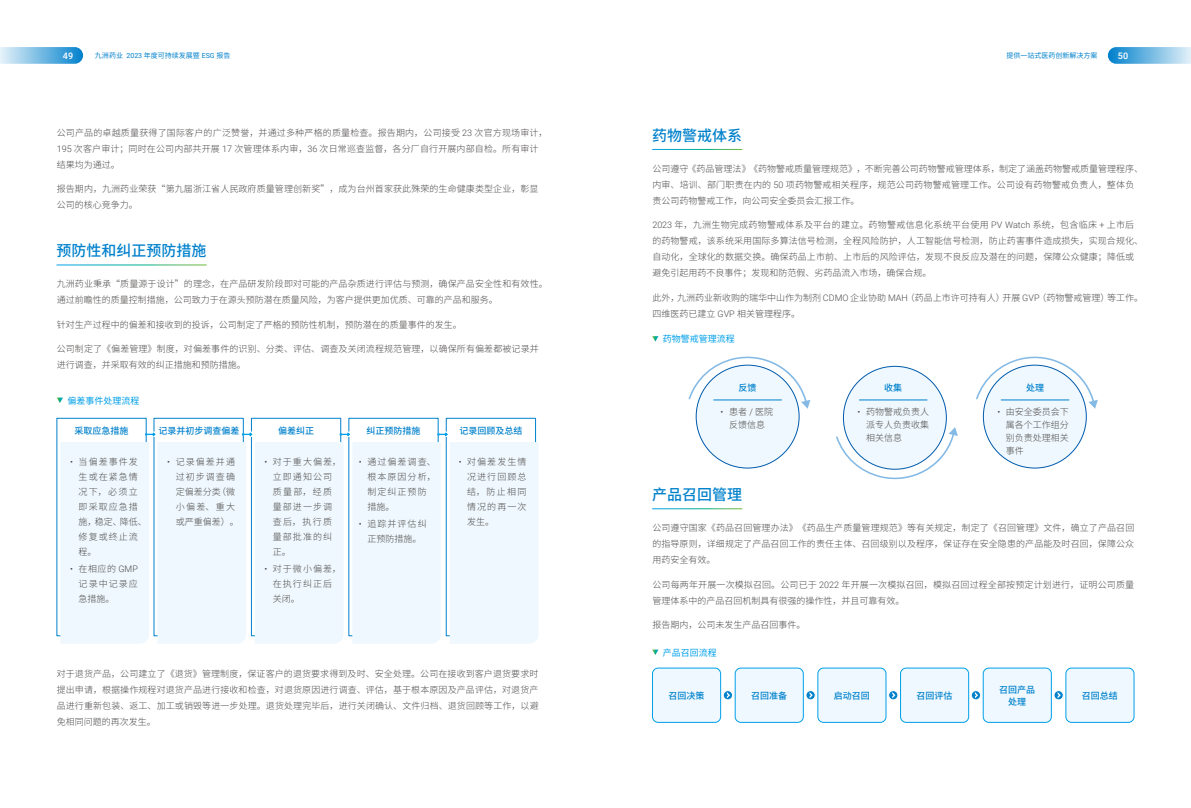
<style>
.page{position:relative;width:1191px;height:808px;background:#fff}
.page>*{position:absolute;margin:0;border:0;box-sizing:border-box;transform-origin:0 0}
.t1{font:500 15px "Source Han Sans SC";color:#0081cc}
.t2{font:300 9px/16px "Source Han Sans SC";letter-spacing:.01em;color:#4c4948}
.t3{font:300 9px/15px "Source Han Sans SC";letter-spacing:.115em;color:#4c4948}
.t4{font:500 9px/12px "Source Han Sans SC";color:#0081cc;text-align:center}
.t5{font:9px "Source Han Sans SC";color:#00a0e9}
.t6{font:300 9px "Roboto";color:#4c4948}
.t7{font:500 9px "Roboto";color:#fff}
.t8{font:7px "Source Han Sans SC";color:#0081cc}
.s1{font-family:"Roboto"}
.s2{font-family:"Source Han Sans SC"}
</style>
<div class="page">
<svg style="left:1107px;top:47px;width:84px;height:17px"></svg>
<svg style="left:0;top:47px;width:83px;height:17px"></svg>
<svg style="left:57px;top:398px;width:6px;height:5px"></svg>
<svg style="left:652px;top:336px;width:6px;height:6px"></svg>
<svg style="left:652px;top:650px;width:6px;height:5px"></svg>
<svg style="left:56px;top:418px;width:482px;height:226px"></svg>
<div style="left:696px;top:365px;width:103px;height:103px;background:#eff8fe;border-radius:50%"></div>
<svg style="left:688px;top:356px;width:122px;height:53px"></svg>
<div style="left:983px;top:365px;width:103px;height:103px;background:#eff8fe;border-radius:50%"></div>
<svg style="left:976px;top:356px;width:121px;height:53px"></svg>
<div style="left:843px;top:366px;width:103px;height:103px;background:#eff8fe;border-radius:50%"></div>
<svg style="left:836px;top:427px;width:122px;height:53px"></svg>
<hr style="left:713px;top:400px;width:68px;height:1px;background:#0081cc">
<hr style="left:859px;top:400px;width:68px;height:1px;background:#0081cc">
<hr style="left:1001px;top:400px;width:68px;height:1px;background:#0081cc">
<div style="left:652px;top:668px;width:68px;height:54px;background:#eff8fe;border-radius:6px"></div>
<div style="left:652px;top:668px;width:69px;height:55px;border:1px solid #00a0e9;border-radius:6px"></div>
<div style="left:735px;top:668px;width:68px;height:54px;background:#eff8fe;border-radius:6px"></div>
<div style="left:735px;top:668px;width:68px;height:55px;border:1px solid #00a0e9;border-radius:6px"></div>
<div style="left:818px;top:668px;width:68px;height:54px;background:#eff8fe;border-radius:6px"></div>
<div style="left:817px;top:668px;width:69px;height:55px;border:1px solid #00a0e9;border-radius:6px"></div>
<div style="left:900px;top:668px;width:68px;height:54px;background:#eff8fe;border-radius:6px"></div>
<div style="left:900px;top:668px;width:69px;height:55px;border:1px solid #00a0e9;border-radius:6px"></div>
<div style="left:983px;top:668px;width:68px;height:54px;background:#eff8fe;border-radius:6px"></div>
<div style="left:983px;top:668px;width:68px;height:55px;border:1px solid #00a0e9;border-radius:6px"></div>
<div style="left:1066px;top:668px;width:68px;height:54px;background:#eff8fe;border-radius:6px"></div>
<div style="left:1065px;top:668px;width:69px;height:55px;border:1px solid #00a0e9;border-radius:6px"></div>
<svg style="left:723px;top:690px;width:9px;height:10px"></svg>
<div style="left:723px;top:690px;width:10px;height:10px;border:1px solid #fff;border-radius:50%"></div>
<svg style="left:727px;top:692px;width:3px;height:6px"></svg>
<svg style="left:806px;top:690px;width:9px;height:10px"></svg>
<div style="left:805px;top:690px;width:10px;height:10px;border:1px solid #fff;border-radius:50%"></div>
<svg style="left:809px;top:692px;width:3px;height:6px"></svg>
<div style="left:888px;top:690px;width:10px;height:10px;background:#0081cc;border-radius:50%"></div>
<div style="left:888px;top:690px;width:10px;height:10px;border:1px solid #fff;border-radius:50%"></div>
<svg style="left:892px;top:692px;width:3px;height:6px"></svg>
<svg style="left:971px;top:690px;width:9px;height:10px"></svg>
<div style="left:971px;top:690px;width:10px;height:10px;border:1px solid #fff;border-radius:50%"></div>
<svg style="left:975px;top:692px;width:3px;height:6px"></svg>
<svg style="left:1054px;top:690px;width:9px;height:10px"></svg>
<div style="left:1053px;top:690px;width:10px;height:10px;border:1px solid #fff;border-radius:50%"></div>
<svg style="left:1057px;top:692px;width:3px;height:6px"></svg>
<p class="t7" style="left:63px;top:49px;width:12px">49</p>
<p class="t8" style="left:95px;top:52px;width:137px">九洲药业 <span class="s1">2023</span> 年度可持续发展暨 <span class="s1">ESG</span> 报告</p>
<p class="t8" style="left:1006px;top:52px;width:92px">提供一站式医药创新解决方案</p>
<p class="t7" style="left:1118px;top:49px;width:12px">50</p>
<p class="t2" style="left:57px;top:124px;width:492px">公司产品的卓越质量获得了国际客户的广泛赞誉，并通过多种严格的质量检查。报告期内，公司接受 <span class="s1">23</span> 次官方现场审计，<br><span class="s1">195</span> 次客户审计；同时在公司内部共开展 <span class="s1">17</span> 次管理体系内审，<span class="s1">36</span> 次日常巡查监督，各分厂自行开展内部自检。所有审计结果均为通过。</p>
<p class="t2" style="left:57px;top:181px;width:483px">报告期内，九洲药业荣获“第九届浙江省人民政府质量管理创新奖”，成为台州首家获此殊荣的生命健康类型企业，彰显公司的核心竞争力。</p>
<h1 class="t1" style="left:57px;top:242px;width:151px">预防性和纠正预防措施</h1>
<p class="t2" style="left:57px;top:276px;width:492px">九洲药业秉承“质量源于设计”的理念，在产品研发阶段即对可能的产品杂质进行评估与预测，确保产品安全性和有效性。通过前瞻性的质量控制措施，公司致力于在源头预防潜在质量风险，为客户提供更加优质、可靠的产品和服务。</p>
<p class="t2" style="left:57px;top:317px;width:407px">针对生产过程中的偏差和接收到的投诉，公司制定了严格的预防性机制，预防潜在的质量事件的发生。</p>
<p class="t2" style="left:57px;top:341px;width:483px">公司制定了《偏差管理》制度，对偏差事件的识别、分类、评估、调查及关闭流程规范管理，以确保所有偏差都被记录并进行调查，并采取有效的纠正措施和预防措施。</p>
<p class="t5" style="left:67px;top:395px;width:74px">偏差事件处理流程</p>
<p class="t4" style="left:74px;top:425px;width:55px">采取应急措施</p>
<p class="t4" style="left:158px;top:425px;width:82px">记录并初步调查偏差</p>
<p class="t4" style="left:278px;top:425px;width:37px">偏差纠正</p>
<p class="t4" style="left:366px;top:425px;width:55px">纠正预防措施</p>
<p class="t4" style="left:459px;top:425px;width:64px">记录回顾及总结</p>
<p class="t3" style="left:79px;top:454px;width:70px;text-indent:-9px"><span class="s1">•</span> 当偏差事件发生或在紧急情况下，必须立即采取应急措施，稳定、降低、修复或终止流程。</p>
<p class="t6" style="left:70px;top:563px;width:69px">• <span class="s2">在相应的</span> GMP</p>
<p class="t3" style="left:79px;top:577px;width:61px">记录中记录应急措施。</p>
<p class="t3" style="left:176px;top:454px;width:64px;text-indent:-9px"><span class="s1">•</span> 记录偏差并通过初步调查确定偏差分类（微小偏差、重大或严重偏差）。</p>
<p class="t3" style="left:273px;top:454px;width:70px;text-indent:-9px"><span class="s1">•</span> 对于重大偏差，立即通知公司质量部，经质量部进一步调查后，执行质量部批准的纠正。</p>
<p class="t3" style="left:273px;top:562px;width:70px;text-indent:-9px"><span class="s1">•</span> 对于微小偏差，在执行纠正后关闭。</p>
<p class="t3" style="left:367px;top:454px;width:70px;text-indent:-9px"><span class="s1">•</span> 通过偏差调查、根本原因分析，制定纠正预防措施。</p>
<p class="t3" style="left:359px;top:517px;width:69px;text-align:center"><span class="s1">•</span> 追踪并评估纠正预防措施。</p>
<p class="t2" style="left:467px;top:454px;width:61px;line-height:15px;text-align:justify;text-indent:-9px"><span class="s1">•</span> 对偏差发生情况进行回顾总结，防止相同情况的再一次发生。</p>
<p class="t2" style="left:57px;top:666px;width:483px;text-align:justify">对于退货产品，公司建立了《退货》管理制度，保证客户的退货要求得到及时、安全处理。公司在接收到客户退货要求时提出申请，根据操作规程对退货产品进行接收和检查，对退货原因进行调查、评估，基于根本原因及产品评估，对退货产品进行重新包装、返工、加工或销毁等进一步处理。退货处理完毕后，进行关闭确认、文件归档、退货回顾等工作，以避免相同问题的再次发生。</p>
<h1 class="t1" style="left:652px;top:127px;width:91px">药物警戒体系</h1>
<p class="t2" style="left:652px;top:161px;width:492px">公司遵守《药品管理法》《药物警戒质量管理规范》，不断完善公司药物警戒管理体系，制定了涵盖药物警戒质量管理程序、内审、培训、部门职责在内的 <span class="s1">50</span> 项药物警戒相关程序，规范公司药物警戒管理工作。公司设有药物警戒负责人，整体负责公司药物警戒工作，向公司安全委员会汇报工作。</p>
<p class="t2" style="left:652px;top:217px;width:492px"><span class="s1">2023</span> 年，九洲生物完成药物警戒体系及平台的建立。药物警戒信息化系统平台使用 <span class="s1">PV Watch</span> 系统，包含临床 <span class="s1">+</span> 上市后的药物警戒，该系统采用国际多算法信号检测，全程风险防护，人工智能信号检测，防止药害事件造成损失，实现合规化、自动化，全球化的数据交换。确保药品上市前、上市后的风险评估，发现不良反应及潜在的问题，保障公众健康；降低或避免引起用药不良事件；发现和防范假、劣药品流入市场，确保合规。</p>
<p class="t2" style="left:652px;top:290px;width:492px">此外，九洲药业新收购的瑞华中山作为制剂 <span class="s1">CDMO</span> 企业协助 <span class="s1">MAH</span>（药品上市许可持有人）开展 <span class="s1">GVP</span>（药物警戒管理）等工作。四维医药已建立 <span class="s1">GVP</span> 相关管理程序。</p>
<p class="t5" style="left:663px;top:334px;width:73px">药物警戒管理流程</p>
<p class="t4" style="left:738px;top:382px;width:19px">反馈</p>
<p class="t4" style="left:884px;top:382px;width:19px">收集</p>
<p class="t4" style="left:1026px;top:382px;width:19px">处理</p>
<p class="t2" style="left:720px;top:406px;width:54px;line-height:13px;text-align:center"><span class="s1">•</span> 患者 <span class="s1">/</span> 医院反馈信息</p>
<p class="t2" style="left:866px;top:406px;width:64px;line-height:13px;text-align:justify;text-indent:-9px"><span class="s1">•</span> 药物警戒负责人派专人负责收集相关信息</p>
<p class="t2" style="left:1006px;top:406px;width:64px;line-height:13px;text-align:justify;text-indent:-9px"><span class="s1">•</span> 由安全委员会下属各个工作组分别负责处理相关事件</p>
<h1 class="t1" style="left:652px;top:486px;width:91px">产品召回管理</h1>
<p class="t2" style="left:652px;top:520px;width:483px;text-align:justify">公司遵守国家《药品召回管理办法》《药品生产质量管理规范》等有关规定，制定了《召回管理》文件，确立了产品召回的指导原则，详细规定了产品召回工作的责任主体、召回级别以及程序，保证存在安全隐患的产品能及时召回，保障公众用药安全有效。</p>
<p class="t2" style="left:652px;top:576px;width:483px">公司每两年开展一次模拟召回。公司已于 <span class="s1">2022</span> 年开展一次模拟召回，模拟召回过程全部按预定计划进行，证明公司质量管理体系中的产品召回机制具有很强的操作性，并且可靠有效。</p>
<p class="t2" style="left:652px;top:617px;width:154px">报告期内，公司未发生产品召回事件。</p>
<p class="t5" style="left:663px;top:647px;width:55px">产品召回流程</p>
<p class="t4" style="left:668px;top:689px;width:37px">召回决策</p>
<p class="t4" style="left:751px;top:689px;width:37px">召回准备</p>
<p class="t4" style="left:834px;top:689px;width:37px">启动召回</p>
<p class="t4" style="left:916px;top:689px;width:37px">召回评估</p>
<p class="t4" style="left:999px;top:683px;width:37px">召回产品处理</p>
<p class="t4" style="left:1082px;top:689px;width:37px">召回总结</p>
</div>
